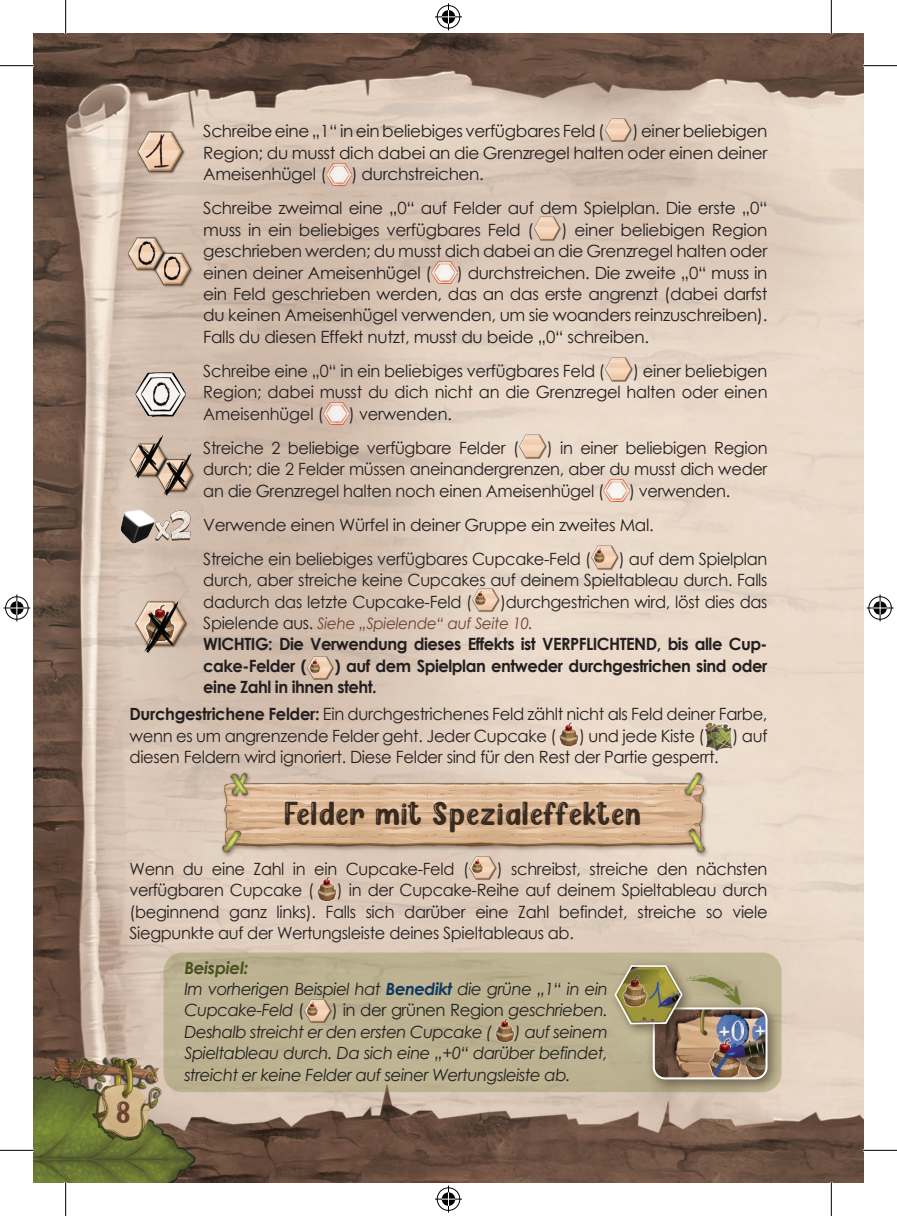
<style>
.page{position:relative;width:897px;height:1216px;background:#fff}
.page>*{position:absolute;margin:0;border:0;box-sizing:border-box;transform-origin:0 0}
.t1{font:33.75px "Gummy Bears";letter-spacing:.02em;color:#3a2b20}
.t2{font:31.5px "Gummy Bears";color:#6a4230}
.t3{font:16.88px/21.4px "Century Gothic";letter-spacing:-.02em;color:#231f20;text-align:justify;scale:.96 1}
.t4{font:16.88px/21.4px "Century Gothic";letter-spacing:-.02em;color:#231f20;text-align:justify}
.t5{font:italic 16.88px/21.4px "Century Gothic";letter-spacing:-.03em;color:#231f20}
.t6{font:700 16.88px/21.4px "Century Gothic";letter-spacing:-.03em;color:#231f20}
.t7{font:italic 15.75px "Century Gothic";letter-spacing:-.02em;color:#6a4230;scale:.96 1}
.s1{font-style:normal;font-size:16.88px;color:#231f20}
.s2{font-size:16.88px}
.s3{font-weight:700}
.s4{font-weight:700;color:#4a501e}
.s5{font-weight:700;color:#0d3960}
.s6{font-style:normal}
</style>
<div class="page">
<img style="left:34px;top:34px;width:829px;height:1148px">
<img style="left:34px;top:1043px;width:176px;height:139px">
<img style="left:217px;top:772px;width:494px;height:86px">
<img style="left:95px;top:217px;width:127px;height:81px">
<img style="left:95px;top:351px;width:127px;height:73px">
<img style="left:95px;top:424px;width:127px;height:81px">
<img style="left:95px;top:488px;width:113px;height:72px">
<img style="left:95px;top:577px;width:127px;height:81px">
<img style="left:95px;top:108px;width:127px;height:81px">
<div style="left:163px;top:952px;width:618px;height:140px;background:#bdb291;border-radius:19px"></div>
<img style="left:468px;top:855px;width:29px;height:25px">
<img style="left:314px;top:873px;width:23px;height:31px">
<img style="left:604px;top:118px;width:28px;height:25px">
<img style="left:326px;top:164px;width:26px;height:21px">
<img style="left:533px;top:216px;width:29px;height:25px">
<img style="left:431px;top:262px;width:26px;height:22px">
<img style="left:604px;top:357px;width:29px;height:25px">
<img style="left:323px;top:403px;width:26px;height:22px">
<img style="left:518px;top:434px;width:29px;height:25px">
<img style="left:604px;top:480px;width:25px;height:22px">
<img style="left:590px;top:545px;width:29px;height:25px">
<img style="left:472px;top:587px;width:28px;height:26px">
<img style="left:306px;top:655px;width:29px;height:25px">
<img style="left:304px;top:999px;width:28px;height:24px">
<img style="left:492px;top:1014px;width:23px;height:29px">
<img style="left:556px;top:718px;width:23px;height:31px">
<img style="left:704px;top:721px;width:28px;height:30px">
<div style="left:645px;top:1000px;width:138px;height:94px;background:#3a2b20;opacity:.6"></div>
<img style="left:654px;top:1008px;width:112px;height:70px">
<div style="left:653px;top:1007px;width:114px;height:72px;border:2px solid #fff;border-radius:11px"></div>
<div style="left:609px;top:959px;width:85px;height:77px;background:#3a2b20;opacity:.6"></div>
<div style="left:677px;top:964px;width:81px;height:58px;background:#3a2b20;opacity:.3"></div>
<img style="left:613px;top:963px;width:128px;height:62px">
<img style="left:55px;top:1056px;width:108px;height:89px">
<hr style="left:0;top:65px;width:34px;height:1px;background:#000">
<hr style="left:863px;top:65px;width:34px;height:1px;background:#000">
<hr style="left:0;top:1150px;width:34px;height:1px;background:#000">
<hr style="left:863px;top:1150px;width:34px;height:1px;background:#000">
<hr style="left:65px;top:0;width:1px;height:34px;background:#000">
<hr style="left:65px;top:1182px;width:1px;height:34px;background:#000">
<hr style="left:831px;top:0;width:1px;height:34px;background:#000">
<hr style="left:831px;top:1182px;width:1px;height:34px;background:#000">
<svg style="left:435px;top:3px;width:27px;height:27px"></svg>
<svg style="left:435px;top:1185px;width:27px;height:27px"></svg>
<svg style="left:3px;top:594px;width:27px;height:27px"></svg>
<svg style="left:866px;top:594px;width:27px;height:27px"></svg>
<p class="t4" style="left:203px;top:120px;width:403px">Schreibe eine „1“ in ein beliebiges verfügbares Feld (</p>
<p class="t4" style="left:203px;top:120px;width:566px;text-indent:429px">) einer beliebigen Region; du musst dich dabei an die Grenzregel halten oder einen deiner Ameisenhügel (</p>
<p class="t4" style="left:203px;top:157px;width:566px;line-height:34.2px;text-indent:148px">) durchstreichen.<br>Schreibe zweimal eine „0“ auf Felder auf dem Spielplan. Die erste „0“</p>
<p class="t4" style="left:203px;top:219px;width:332px">muss in ein beliebiges verfügbares Feld (</p>
<p class="t4" style="left:203px;top:219px;width:566px;text-indent:358px">) einer beliebigen Region geschrieben werden; du musst dich dabei an die Grenzregel halten oder einen deiner Ameisenhügel (</p>
<p class="t4" style="left:203px;top:261px;width:566px;text-indent:253px">) durchstreichen. Die zweite „0“ muss in ein Feld geschrieben werden, das an das erste angrenzt (dabei darfst du keinen Ameisenhügel verwenden, um sie woanders reinzuschreiben).<br>Falls du diesen Effekt nutzt, musst du beide „0“ schreiben.</p>
<p class="t3" style="left:203px;top:360px;width:420px">Schreibe eine „0“ in ein beliebiges verfügbares Feld (</p>
<p class="t3" style="left:203px;top:360px;width:589px;text-indent:430px">) einer beliebigen Region; dabei musst du dich nicht an die Grenzregel halten oder einen Ameisenhügel (</p>
<p class="t3" style="left:203px;top:396px;width:330px;line-height:34.2px;text-indent:146px">) verwenden.<br>Streiche 2 beliebige verfügbare Felder (</p>
<p class="t3" style="left:203px;top:437px;width:589px;text-indent:343px">) in einer beliebigen Region durch; die 2 Felder müssen aneinandergrenzen, aber du musst dich weder an die Grenzregel halten noch einen Ameisenhügel (</p>
<p class="t3" style="left:203px;top:473px;width:550px;line-height:34.2px;text-align:left;text-indent:426px">) verwenden.<br>Verwende einen Würfel in deiner Gruppe ein zweites Mal.<br>Streiche ein beliebiges verfügbares Cupcake-Feld (</p>
<p class="t3" style="left:203px;top:548px;width:589px;text-indent:415px">) auf dem Spielplan durch, aber streiche keine Cupcakes auf deinem Spieltableau durch. Falls dadurch das letzte Cupcake-Feld (</p>
<p class="t3" style="left:500px;top:590px;width:280px">)durchgestrichen wird, löst dies das</p>
<p class="t7" style="left:203px;top:612px;width:345px"><span class="s1">Spielende aus.</span> Siehe „Spielende“ auf Seite 10<span class="s2">.</span></p>
<p class="t6" style="left:203px;top:633px;width:566px">WICHTIG: Die Verwendung dieses Effekts ist VERPFLICHTEND, bis alle Cup&shy;cake-Felder (</p>
<p class="t6" style="left:203px;top:654px;width:566px;text-indent:131px">) auf dem Spielplan entweder durchgestrichen sind oder eine Zahl in ihnen steht.</p>
<p class="t4" style="left:129px;top:703px;width:639px"><span class="s3">Durchgestrichene Felder:</span> Ein durchgestrichenes Feld zählt nicht als Feld deiner Farbe, wenn es um angrenzende Felder geht. Jeder Cupcake (</p>
<p class="t4" style="left:579px;top:724px;width:127px">) und jede Kiste (</p>
<p class="t4" style="left:732px;top:724px;width:37px">) auf</p>
<p class="t4" style="left:129px;top:746px;width:591px">diesen Feldern wird ignoriert. Diese Felder sind für den Rest der Partie gesperrt.</p>
<h1 class="t1" style="left:285px;top:791px;width:359px">Felder mit Spezialeffekten</h1>
<p class="t3" style="left:129px;top:858px;width:355px">Wenn du eine Zahl in ein Cupcake-Feld (</p>
<p class="t3" style="left:497px;top:858px;width:283px">) schreibst, streiche den nächsten</p>
<p class="t3" style="left:129px;top:879px;width:194px">verfügbaren Cupcake (</p>
<p class="t3" style="left:129px;top:879px;width:666px;text-indent:207px">) in der Cupcake-Reihe auf deinem Spieltableau durch (beginnend ganz links). Falls sich darüber eine Zahl befindet, streiche so viele Siegpunkte auf der Wertungsleiste deines Spieltableaus ab.</p>
<h2 class="t2" style="left:116px;top:1092px;width:16px">8</h2>
<p class="t5" style="left:184px;top:956px;width:425px"><span class="s4">Beispiel:<br></span>Im vorherigen Beispiel hat <span class="s5">Benedikt</span> die grüne „1“ in ein<br>Cupcake-Feld <span class="s6">(</span></p>
<p class="t5" style="left:184px;top:999px;width:425px;text-indent:148px"><span class="s6">) in der grünen Region</span> geschrieben.<br>Deshalb streicht er den ersten Cupcake (</p>
<p class="t5" style="left:184px;top:1020px;width:425px;text-align:justify;text-indent:331px">) auf seinem Spieltableau durch. Da sich eine „+0“ darüber befindet, streicht er keine Felder auf seiner Wertungsleiste ab.</p>
</div>
